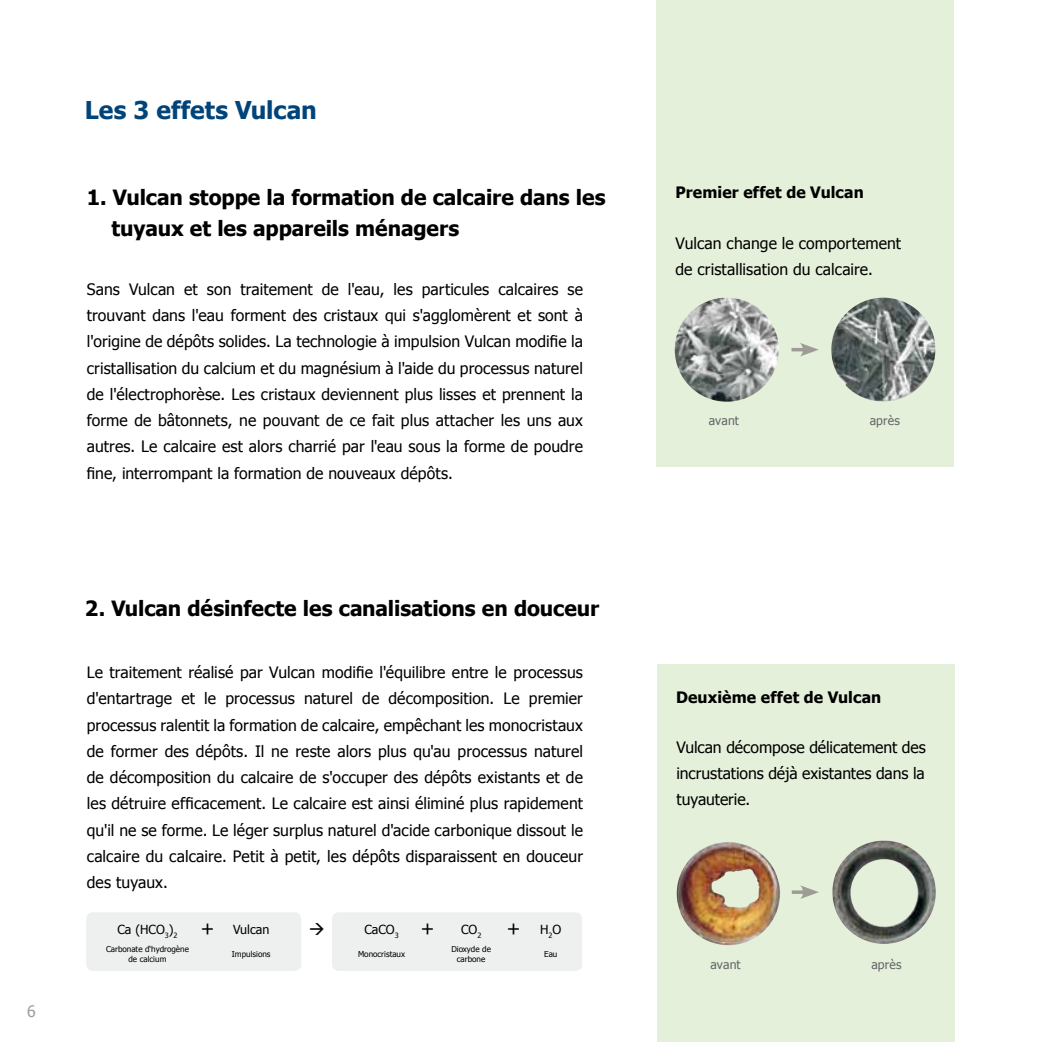
<style>
.page{position:relative;width:1042px;height:1042px;background:#fff}
.page>*{position:absolute;margin:0;border:0;box-sizing:border-box;transform-origin:0 0}
.t1{font:700 24.5px "Tahoma";color:#00447a}
.t2{font:700 21px/31.5px "Tahoma";letter-spacing:-.005em;color:#000}
.t3{font:18.72px "Tahoma";color:#000}
.t4{font:15.75px/26.2px "Tahoma";letter-spacing:.005em;color:#000;text-align:justify}
.t5{font:700 15.75px "Tahoma";letter-spacing:.005em;color:#000}
.t6{font:15.75px "Tahoma";color:#9d9c95}
.t7{font:12.42px "Tahoma";color:#000}
.t8{font:12.25px "Tahoma";letter-spacing:.01em;color:#646567}
.t9{font:8.05px/9.3px "Tahoma";color:#000;text-align:center}
</style>
<div class="page">
<div style="left:657px;top:665px;width:297px;height:377px;background:#e5f0da"></div>
<div style="left:332px;top:912px;width:250px;height:59px;background:#eeefef;border-radius:7px"></div>
<div style="left:86px;top:912px;width:215px;height:59px;background:#eeefef;border-radius:7px"></div>
<svg style="left:792px;top:890px;width:8px;height:4px"></svg>
<svg style="left:800px;top:885px;width:19px;height:14px"></svg>
<img style="left:832px;top:840px;width:104px;height:104px;border-radius:52px">
<div style="left:850px;top:859px;width:67px;height:67px;background:#e5f0da;border-radius:50%"></div>
<img style="left:677px;top:842px;width:103px;height:103px">
<svg style="left:711px;top:869px;width:48px;height:38px"></svg>
<div style="left:656px;top:0;width:298px;height:466px;background:#e5f0da"></div>
<hr style="left:791px;top:348px;width:15px;height:3px;background:#9d9c95">
<svg style="left:800px;top:343px;width:19px;height:13px"></svg>
<img style="left:831px;top:298px;width:104px;height:104px;border-radius:52px">
<img style="left:675px;top:298px;width:104px;height:104px;border-radius:52px">
<p class="t6" style="left:27px;top:1001px;width:10px">6</p>
<h1 class="t1" style="left:85px;top:93px;width:233px">Les 3 effets Vulcan</h1>
<h2 class="t2" style="left:111px;top:180px;width:495px;text-indent:-25px">1. Vulcan stoppe la formation de calcaire dans les tuyaux et les appareils ménagers</h2>
<p class="t4" style="left:87px;top:275px;width:498px">Sans Vulcan et son traitement de l'eau, les particules calcaires se trouvant dans l'eau forment des cristaux qui s'agglomèrent et sont à l'origine de dépôts solides. La technologie à impulsion Vulcan modifie la cristallisation du calcium et du magnésium à l'aide du processus naturel de l'électrophorèse. Les cristaux deviennent plus lisses et prennent la forme de bâtonnets, ne pouvant de ce fait plus attacher les uns aux autres. Le calcaire est alors charrié par l'eau sous la forme de poudre fine, interrompant la formation de nouveaux dépôts.</p>
<h2 class="t2" style="left:85px;top:591px;width:516px">2. Vulcan désinfecte les canalisations en douceur</h2>
<p class="t4" style="left:87px;top:658px;width:498px">Le traitement réalisé par Vulcan modifie l'équilibre entre le processus d'entartrage et le processus naturel de décomposition. Le premier processus ralentit la formation de calcaire, empêchant les monocristaux de former des dépôts. Il ne reste alors plus qu'au processus naturel de décomposition du calcaire de s'occuper des dépôts existants et de les détruire efficacement. Le calcaire est ainsi éliminé plus rapidement qu'il ne se forme. Le léger surplus naturel d'acide carbonique dissout le calcaire du calcaire. Petit à petit, les dépôts disparaissent en douceur des tuyaux.</p>
<p class="t7" style="left:117px;top:921px;width:62px">Ca (HCO<sub>3</sub>)<sub>2</sub></p>
<p class="t7" style="left:233px;top:921px;width:38px">Vulcan</p>
<p class="t7" style="left:364px;top:921px;width:36px">CaCO<sub>3</sub></p>
<p class="t7" style="left:461px;top:921px;width:22px">CO<sub>2</sub></p>
<p class="t7" style="left:540px;top:921px;width:23px">H<sub>2</sub>O</p>
<p class="t9" style="left:106px;top:944px;width:84px">Carbonate d‘hydrogène de calcium</p>
<p class="t9" style="left:232px;top:949px;width:40px">Impulsions</p>
<p class="t9" style="left:358px;top:949px;width:49px">Monocristaux</p>
<p class="t9" style="left:451px;top:944px;width:41px">Dioxyde de carbone</p>
<p class="t9" style="left:544px;top:949px;width:15px">Eau</p>
<p class="t3" style="left:201px;top:916px;width:15px">+</p>
<p class="t3" style="left:421px;top:916px;width:15px">+</p>
<p class="t3" style="left:507px;top:916px;width:15px">+</p>
<p class="t5" style="left:675px;top:181px;width:190px">Premier effet de Vulcan</p>
<p class="t4" style="left:675px;top:229px;width:227px">Vulcan change le comportement de cristallisation du calcaire.</p>
<p class="t8" style="left:709px;top:412px;width:32px">avant</p>
<p class="t8" style="left:869px;top:412px;width:32px">après</p>
<p class="t5" style="left:676px;top:686px;width:207px">Deuxième effet de Vulcan</p>
<p class="t4" style="left:676px;top:733px;width:251px">Vulcan décompose délicatement des incrustations déjà existantes dans la tuyauterie.</p>
<p class="t8" style="left:710px;top:956px;width:32px">avant</p>
<p class="t8" style="left:871px;top:956px;width:32px">après</p>
</div>
